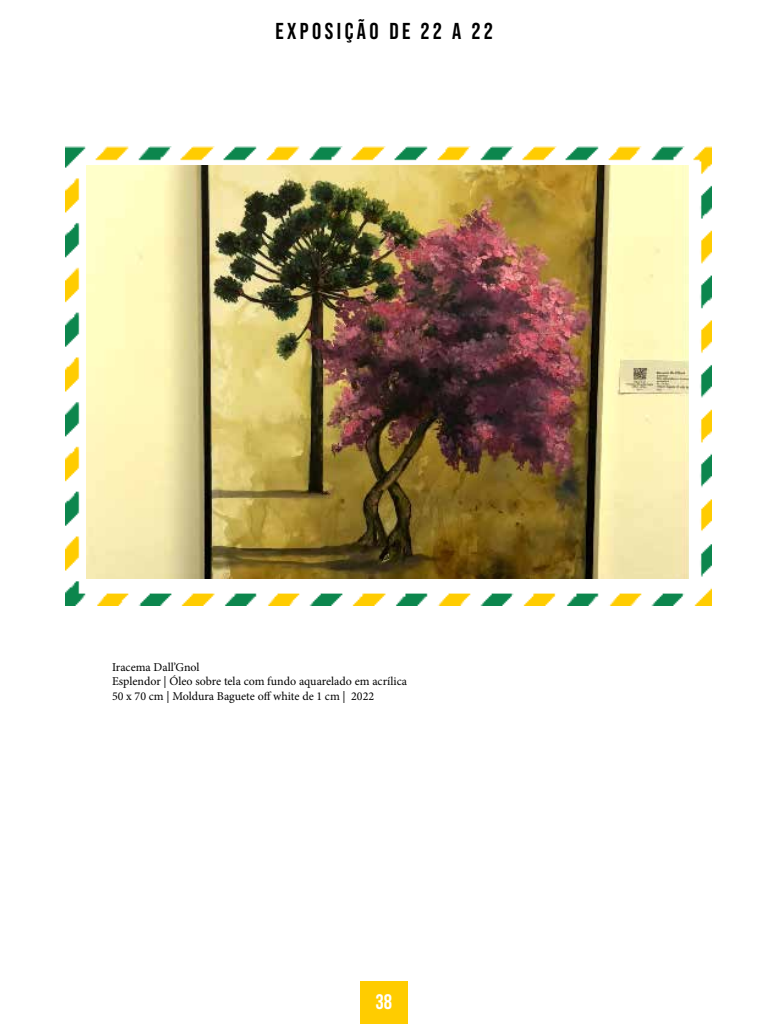
<style>
.page{position:relative;width:768px;height:1024px;background:#fff}
.page>*{position:absolute;margin:0;border:0;box-sizing:border-box;transform-origin:0 0}
.t1{font:700 23px "Bebas Neue Pro";letter-spacing:.15em;color:#000}
.t2{font:700 21px "Bebas Neue Pro";color:#fff}
.t3{font:12px/14.4px "Minion Pro";color:#000}
</style>
<div class="page">
<img style="left:65px;top:147px;width:647px;height:458px">
<img style="left:86px;top:165px;width:603px;height:414px">
<div style="left:360px;top:981px;width:48px;height:43px;background:#fc0"></div>
<h1 class="t1" style="left:275px;top:18px;width:219px">EXPOSIÇÃO DE 22 A 22</h1>
<p class="t3" style="left:112px;top:660px;width:297px">Iracema Dall’Gnol<br>Esplendor | Óleo sobre tela com fundo aquarelado em acrílica<br>50 x 70 cm | Moldura Baguete off white de 1 cm | 2022</p>
<h2 class="t2" style="left:376px;top:990px;width:18px">38</h2>
</div>
